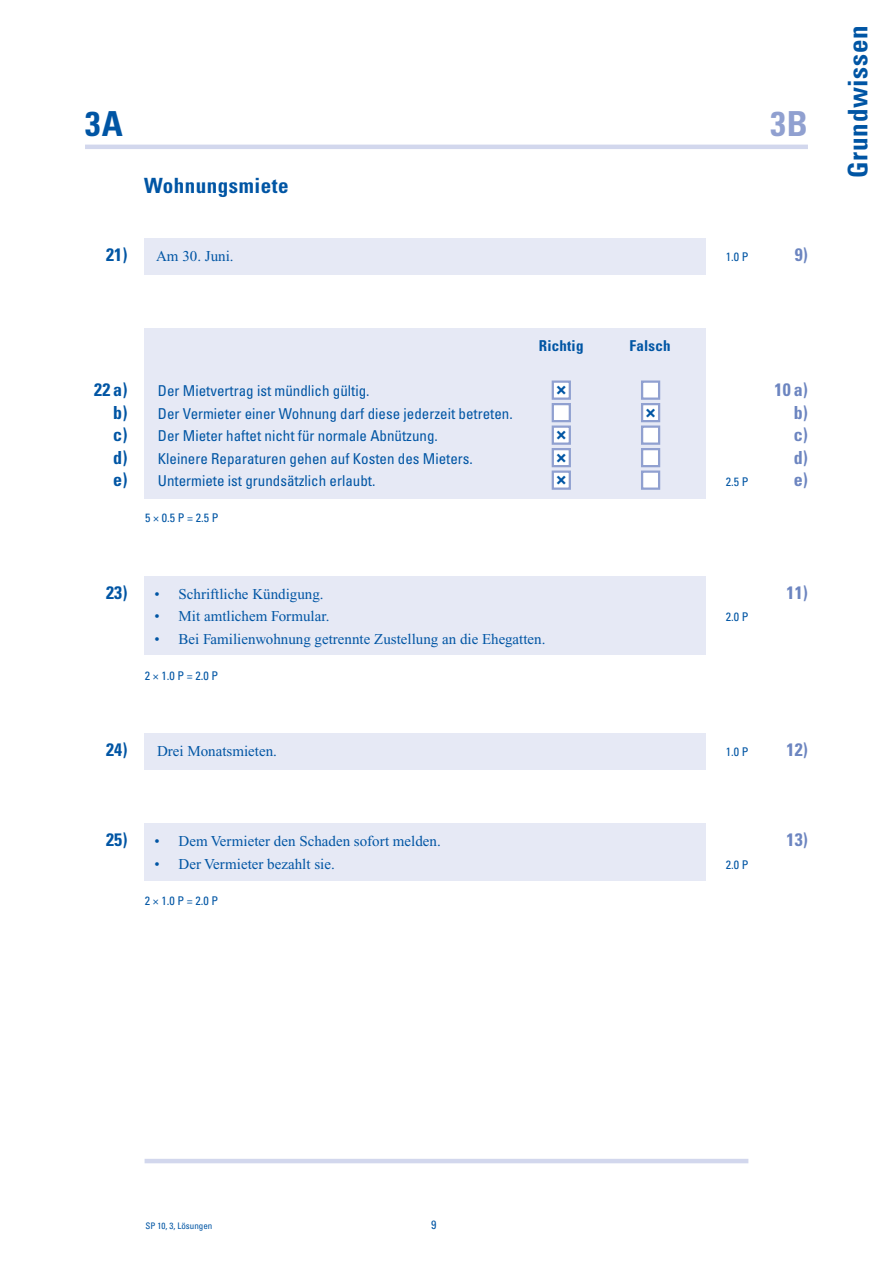
<style>
.page{position:relative;width:893px;height:1263px;background:#fff}
.page>*{position:absolute;margin:0;border:0;box-sizing:border-box;transform-origin:0 0}
.t1{font:700 condensed 34.5px "Univers";color:#0055a4}
.t2{font:700 condensed 34.5px "Univers";color:#90a0d0}
.t3{font:700 condensed 27px "Univers";letter-spacing:.025em;color:#0055a4}
.t4{font:700 condensed 21px "Univers";letter-spacing:.025em;color:#0055a4}
.t5{font:700 condensed 19.5px "Univers";color:#0055a4}
.t6{font:700 condensed 18px/22.5px "Univers";letter-spacing:.015em;color:#0055a4;text-align:justify}
.t7{font:700 condensed 18px/22.5px "Univers";letter-spacing:.015em;color:#6c85c0;text-align:justify}
.t8{font:condensed 15px "Univers";color:#0055a4}
.t9{font:15px "Times New Roman";color:#0055a4}
.t10{font:700 condensed 15px "Univers";letter-spacing:.015em;color:#0055a4}
.t11{font:condensed 12px "Univers";color:#0055a4}
.t12{font:condensed 9px "Univers";color:#0055a4}
</style>
<div class="page">
<hr style="left:85px;top:145px;width:723px;height:4px;background:#d2d7ed">
<hr style="left:145px;top:1159px;width:603px;height:4px;background:#d2d7ed">
<div style="left:145px;top:238px;width:561px;height:37px;background:#e6e9f5"></div>
<div style="left:145px;top:733px;width:561px;height:37px;background:#e6e9f5"></div>
<div style="left:145px;top:576px;width:561px;height:79px;background:#e6e9f5"></div>
<div style="left:145px;top:328px;width:561px;height:171px;background:#e6e9f5"></div>
<div style="left:553px;top:382px;width:17px;height:17px;background:#fff"></div>
<div style="left:552px;top:380px;width:19px;height:20px;border:2px solid #90a0d0"></div>
<div style="left:641px;top:380px;width:19px;height:20px;background:#fff;border:2px solid #90a0d0"></div>
<div style="left:552px;top:403px;width:19px;height:19px;background:#fff;border:2px solid #90a0d0"></div>
<div style="left:642px;top:404px;width:17px;height:17px;background:#fff"></div>
<div style="left:641px;top:403px;width:19px;height:19px;border:2px solid #90a0d0"></div>
<div style="left:553px;top:427px;width:17px;height:17px;background:#fff"></div>
<div style="left:552px;top:425px;width:19px;height:20px;border:2px solid #90a0d0"></div>
<div style="left:641px;top:425px;width:19px;height:20px;background:#fff;border:2px solid #90a0d0"></div>
<div style="left:553px;top:449px;width:17px;height:17px;background:#fff"></div>
<div style="left:552px;top:448px;width:19px;height:19px;border:2px solid #90a0d0"></div>
<div style="left:641px;top:448px;width:19px;height:19px;background:#fff;border:2px solid #90a0d0"></div>
<div style="left:553px;top:472px;width:17px;height:17px;background:#fff"></div>
<div style="left:552px;top:470px;width:19px;height:20px;border:2px solid #90a0d0"></div>
<div style="left:641px;top:470px;width:19px;height:20px;background:#fff;border:2px solid #90a0d0"></div>
<div style="left:145px;top:823px;width:561px;height:58px;background:#e6e9f5"></div>
<h1 class="t1" style="left:85px;top:103px;width:39px">3A</h1>
<h1 class="t2" style="left:770px;top:103px;width:39px">3B</h1>
<h3 class="t4" style="left:144px;top:173px;width:146px">Wohnungsmiete</h3>
<p class="t6" style="left:106px;top:243px;width:23px">21)</p>
<p class="t9" style="left:156px;top:248px;width:79px">Am 30. Juni.</p>
<p class="t11" style="left:726px;top:249px;width:24px">1.0 P</p>
<p class="t7" style="left:795px;top:243px;width:15px">9)</p>
<p class="t10" style="left:539px;top:336px;width:46px">Richtig</p>
<p class="t10" style="left:630px;top:336px;width:43px">Falsch</p>
<p class="t6" style="left:113px;top:378px;width:16px;text-indent:-19px">22 a) b) c) d) e)</p>
<p class="t8" style="left:158px;top:381px;width:213px">Der Mietvertrag ist mündlich gültig.</p>
<h3 class="t5" style="left:556px;top:376px;width:11px">×</h3>
<p class="t8" style="left:158px;top:404px;width:356px">Der Vermieter einer Wohnung darf diese jederzeit betreten.</p>
<h3 class="t5" style="left:646px;top:399px;width:11px">×</h3>
<p class="t8" style="left:158px;top:426px;width:281px">Der Mieter haftet nicht für normale Abnützung.</p>
<h3 class="t5" style="left:556px;top:421px;width:11px">×</h3>
<p class="t8" style="left:158px;top:449px;width:316px">Kleinere Reparaturen gehen auf Kosten des Mieters.</p>
<h3 class="t5" style="left:556px;top:444px;width:11px">×</h3>
<p class="t8" style="left:158px;top:471px;width:219px">Untermiete ist grundsätzlich erlaubt.</p>
<h3 class="t5" style="left:556px;top:466px;width:11px">×</h3>
<p class="t11" style="left:726px;top:474px;width:24px">2.5 P</p>
<p class="t7" style="left:794px;top:378px;width:16px;text-indent:-19px">10 a) b) c) d) e)</p>
<p class="t11" style="left:145px;top:510px;width:75px">5 × 0.5 P = 2.5 P</p>
<p class="t6" style="left:106px;top:581px;width:23px">23)</p>
<p class="t9" style="left:155px;top:585px;width:170px">• Schriftliche Kündigung.</p>
<p class="t9" style="left:155px;top:608px;width:176px">• Mit amtlichem Formular.</p>
<p class="t9" style="left:155px;top:630px;width:392px">• Bei Familienwohnung getrennte Zustellung an die Ehegatten.</p>
<p class="t11" style="left:726px;top:609px;width:24px">2.0 P</p>
<p class="t7" style="left:786px;top:581px;width:23px">11)</p>
<p class="t11" style="left:145px;top:668px;width:75px">2 × 1.0 P = 2.0 P</p>
<p class="t6" style="left:106px;top:738px;width:23px">24)</p>
<p class="t9" style="left:157px;top:743px;width:121px">Drei Monatsmieten.</p>
<p class="t11" style="left:726px;top:744px;width:24px">1.0 P</p>
<p class="t7" style="left:786px;top:738px;width:23px">12)</p>
<p class="t6" style="left:106px;top:828px;width:23px">25)</p>
<p class="t9" style="left:155px;top:833px;width:288px">• Dem Vermieter den Schaden sofort melden.</p>
<p class="t9" style="left:155px;top:855px;width:182px">• Der Vermieter bezahlt sie.</p>
<p class="t11" style="left:726px;top:857px;width:24px">2.0 P</p>
<p class="t7" style="left:786px;top:828px;width:23px">13)</p>
<p class="t11" style="left:145px;top:893px;width:75px">2 × 1.0 P = 2.0 P</p>
<h2 class="t3" style="left:841px;top:178px;width:154px;rotate:-90deg">Grundwissen</h2>
<p class="t12" style="left:145px;top:1220px;width:68px">SP 10, 3, Lösungen</p>
<p class="t11" style="left:431px;top:1217px;width:7px">9</p>
</div>
